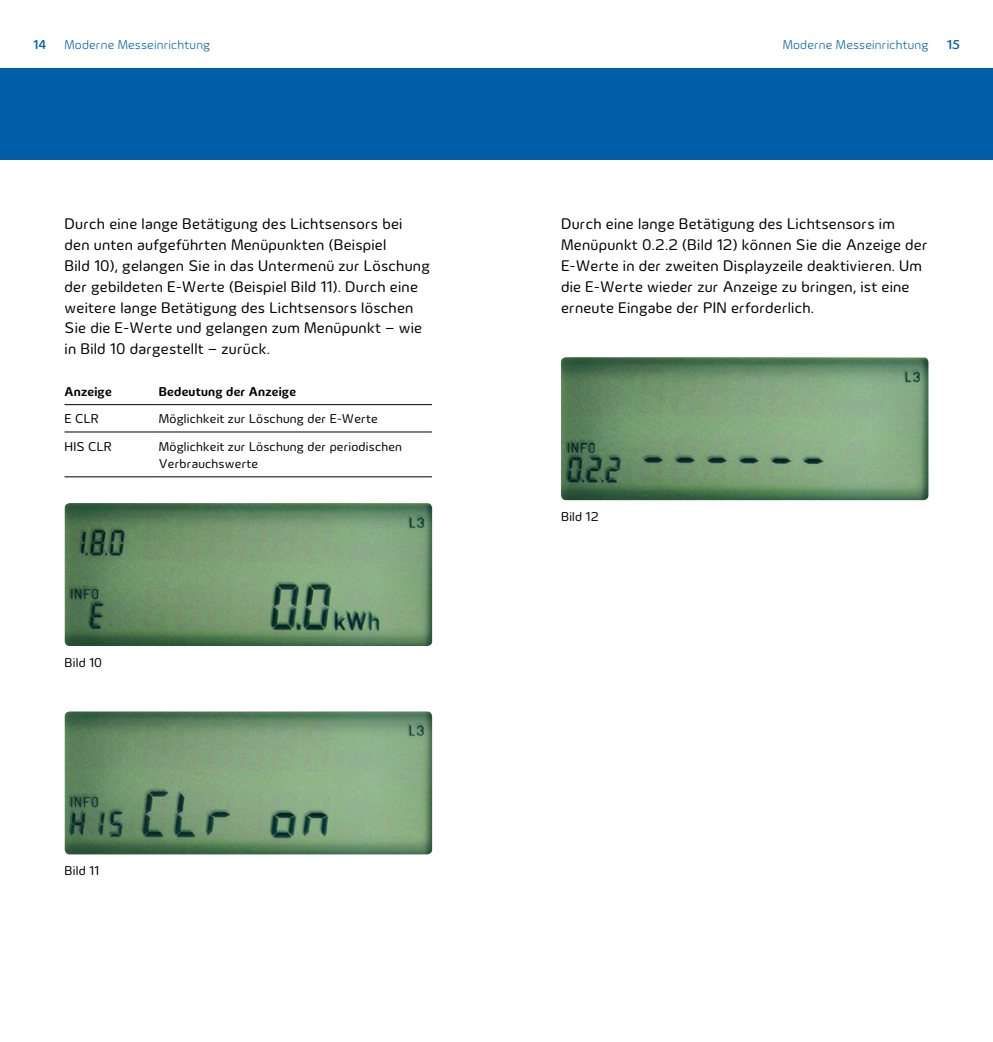
<style>
.page{position:relative;width:993px;height:1042px;background:#fff}
.page>*{position:absolute;margin:0;border:0;box-sizing:border-box;transform-origin:0 0}
.t1{font:15.75px/20.8px "Innogy";letter-spacing:.015em;color:#000}
.t2{font:13.12px/17.5px "Innogy";letter-spacing:.015em;color:#000}
.t3{font:300 13.12px "Innogy";letter-spacing:.015em;color:#005ea8}
.t4{font:700 13.12px "Innogy";letter-spacing:.015em;color:#000}
.t5{font:500 13.12px "Innogy";color:#005ea8}
</style>
<div class="page">
<div style="left:0;top:69px;width:496px;height:91px;background:#005ea8"></div>
<div style="left:496px;top:69px;width:496px;height:91px;background:#005ea8"></div>
<img style="left:65px;top:503px;width:367px;height:143px">
<img style="left:65px;top:711px;width:367px;height:143px">
<img style="left:561px;top:357px;width:367px;height:143px">
<hr style="left:64px;top:404px;width:95px;height:1px;background:#000">
<hr style="left:159px;top:404px;width:273px;height:1px;background:#000">
<hr style="left:64px;top:431px;width:95px;height:1px;background:#000">
<hr style="left:159px;top:431px;width:273px;height:1px;background:#000">
<hr style="left:64px;top:476px;width:95px;height:1px;background:#000">
<hr style="left:159px;top:476px;width:273px;height:1px;background:#000">
<p class="t5" style="left:33px;top:37px;width:15px">14</p>
<p class="t3" style="left:64px;top:37px;width:147px">Moderne Messeinrichtung</p>
<p class="t3" style="left:782px;top:37px;width:147px">Moderne Messeinrichtung</p>
<p class="t5" style="left:946px;top:37px;width:15px">15</p>
<p class="t1" style="left:64px;top:214px;width:367px">Durch eine lange Betätigung des Lichtsensors bei den unten aufgeführten Menüpunkten (Beispiel<br>Bild 10), gelangen Sie in das Untermenü zur Löschung der gebildeten E-Werte (Beispiel Bild 11). Durch eine weitere lange Betätigung des Lichtsensors löschen Sie die E-Werte und gelangen zum Menüpunkt – wie in Bild 10 dargestellt – zurück.</p>
<p class="t1" style="left:561px;top:214px;width:368px">Durch eine lange Betätigung des Lichtsensors im Menüpunkt 0.2.2 (Bild 12) können Sie die Anzeige der E-Werte in der zweiten Displayzeile deaktivieren. Um die E-Werte wieder zur Anzeige zu bringen, ist eine erneute Eingabe der PIN erforderlich.</p>
<p class="t4" style="left:64px;top:384px;width:49px">Anzeige</p>
<p class="t4" style="left:159px;top:384px;width:139px">Bedeutung der Anzeige</p>
<p class="t2" style="left:64px;top:410px;width:36px">E CLR</p>
<p class="t2" style="left:159px;top:410px;width:220px">Möglichkeit zur Löschung der E-Werte</p>
<p class="t2" style="left:64px;top:437px;width:49px">HIS CLR</p>
<p class="t2" style="left:159px;top:437px;width:245px">Möglichkeit zur Löschung der periodischen<br>Verbrauchswerte</p>
<p class="t2" style="left:65px;top:654px;width:39px">Bild 10</p>
<p class="t2" style="left:65px;top:862px;width:36px">Bild 11</p>
<p class="t2" style="left:561px;top:508px;width:39px">Bild 12</p>
</div>
